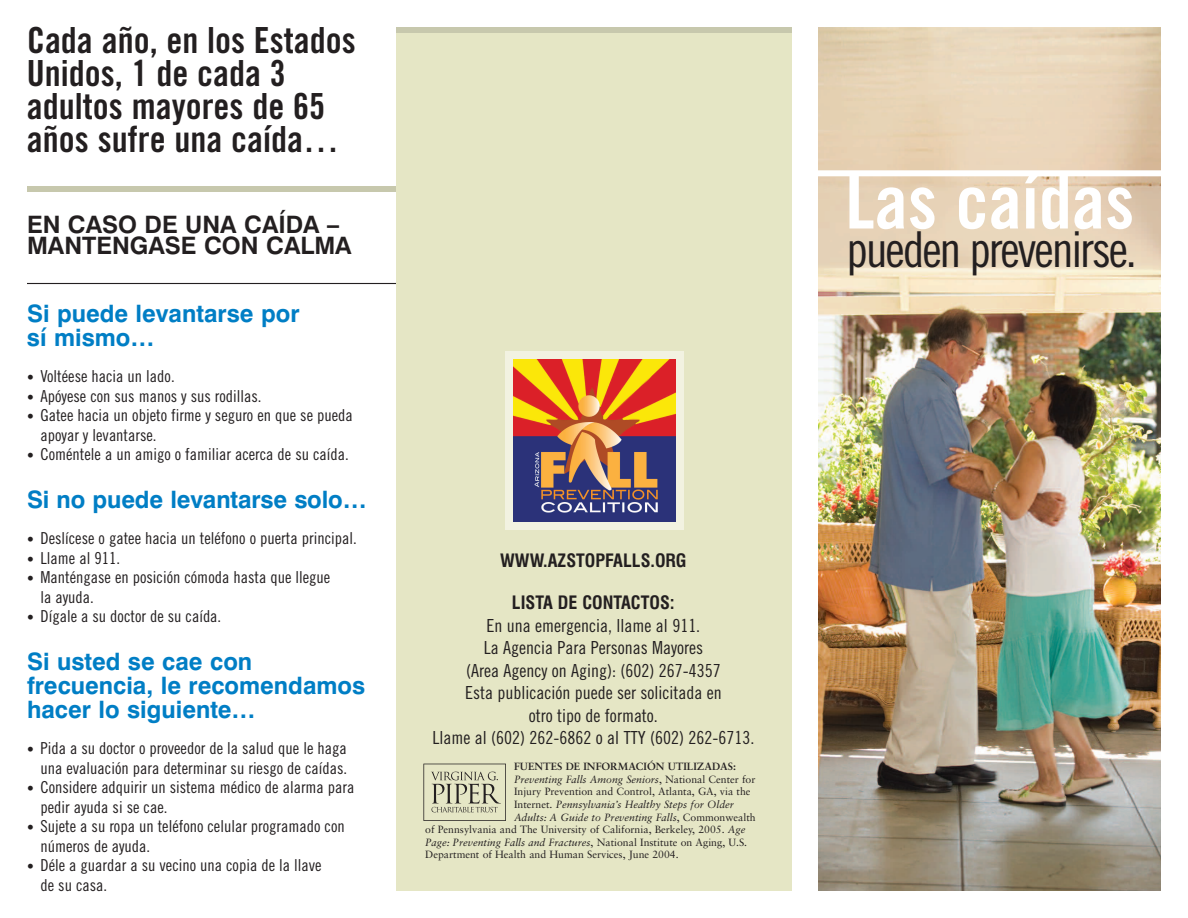
<style>
.page{position:relative;width:1188px;height:918px;background:#fff}
.page>*{position:absolute;margin:0;border:0;box-sizing:border-box;transform-origin:0 0}
.t1{font:75px "Trade Gothic Bold Cond Twenty";color:#fff}
.t2{font:49.5px "Trade Gothic Cond Eighteen";letter-spacing:-.045em;color:#231f20}
.t3{font:36px/33px "Trade Gothic Bold Cond Twenty";color:#231f20}
.t4{font:700 24px/24px "Swiss 721 BT";color:#007ec5}
.t5{font:700 24px/21px "Swiss 721 BT";color:#231f20}
.t6{font:18px/22.5px "Trade Gothic Cond Eighteen";color:#231f20;text-align:center}
.t7{font:700 condensed 18px "Swiss 721 BT";color:#231f20}
.t8{font:16.5px/19.5px "Trade Gothic Cond Eighteen";color:#231f20}
.t9{font:italic 10.5px "Sabon";color:#231f20}
.t10{font:10.5px "Sabon";color:#231f20}
.t11{font:700 10.5px "Sabon";color:#231f20}
.s1{font-size:13.5px}
.s2{font-style:normal}
.s3{font-style:italic}
</style>
<div class="page">
<img style="left:819px;top:27px;width:342px;height:864px">
<hr style="left:27px;top:283px;width:369px;height:1px;background:#231f20">
<div style="left:27px;top:186px;width:375px;height:6px;background:#c7c8ad"></div>
<div style="left:396px;top:27px;width:396px;height:864px;background:#e5e6c5"></div>
<div style="left:396px;top:27px;width:396px;height:6px;background:#c7c8ad"></div>
<div style="left:811px;top:170px;width:358px;height:6px;background:#fff"></div>
<svg style="left:423px;top:764px;width:83px;height:57px"></svg>
<div style="left:505px;top:351px;width:178px;height:178px;background:#f2f2e1"></div>
<img style="left:513px;top:360px;width:162px;height:162px">
<h3 class="t3" style="left:27px;top:27px;width:330px">Cada año, en los Estados<br>Unidos, 1 de cada 3 adultos mayores de 65 años sufre una caída…</h3>
<h3 class="t5" style="left:27px;top:217px;width:326px">EN CASO DE UNA CAÍDA –<br>MANTENGASE CON CALMA</h3>
<h3 class="t4" style="left:27px;top:304px;width:274px">Si puede levantarse por sí mismo…</h3>
<p class="t8" style="left:27px;top:368px;width:149px"><span class="s1">•</span> Voltéese hacia un lado.</p>
<p class="t8" style="left:27px;top:387px;width:236px"><span class="s1">•</span> Apóyese con sus manos y sus rodillas.</p>
<p class="t8" style="left:40px;top:407px;width:314px;text-indent:-13px"><span class="s1">•</span> Gatee hacia un objeto firme y seguro en que se pueda apoyar y levantarse.</p>
<p class="t8" style="left:27px;top:446px;width:323px"><span class="s1">•</span> Coméntele a un amigo o familiar acerca de su caída.</p>
<h3 class="t4" style="left:27px;top:490px;width:341px">Si no puede levantarse solo…</h3>
<p class="t8" style="left:27px;top:530px;width:331px"><span class="s1">•</span> Deslícese o gatee hacia un teléfono o puerta principal.</p>
<p class="t8" style="left:27px;top:549px;width:94px"><span class="s1">•</span> Llame al 911.</p>
<p class="t8" style="left:40px;top:569px;width:291px;text-indent:-13px"><span class="s1">•</span> Manténgase en posición cómoda hasta que llegue la ayuda.</p>
<p class="t8" style="left:27px;top:608px;width:196px"><span class="s1">•</span> Dígale a su doctor de su caída.</p>
<h3 class="t4" style="left:27px;top:652px;width:340px">Si usted se cae con frecuencia, le recomendamos hacer lo siguiente…</h3>
<p class="t8" style="left:27px;top:740px;width:322px;text-align:right"><span class="s1">•</span> Pida a su doctor o proveedor de la salud que le haga una evaluación para determinar su riesgo de caídas.</p>
<p class="t8" style="left:40px;top:779px;width:316px;text-indent:-13px"><span class="s1">•</span> Considere adquirir un sistema médico de alarma para pedir ayuda si se cae.</p>
<p class="t8" style="left:40px;top:818px;width:306px;text-indent:-13px"><span class="s1">•</span> Sujete a su ropa un teléfono celular programado con números de ayuda.</p>
<p class="t8" style="left:40px;top:857px;width:283px;text-indent:-14px"><span class="s1">•</span> Déle a guardar a su vecino una copia de la llave de su casa.</p>
<p class="t7" style="left:500px;top:554px;width:188px">WWW.AZSTOPFALLS.ORG</p>
<p class="t7" style="left:512px;top:596px;width:164px">LISTA DE CONTACTOS:</p>
<p class="t6" style="left:432px;top:615px;width:323px">En una emergencia, llame al 911.<br>La Agencia Para Personas Mayores<br>(Area Agency on Aging): (602) 267-4357<br>Esta publicación puede ser solicitada en<br>otro tipo de formato.<br>Llame al (602) 262-6862 o al TTY (602) 262-6713.</p>
<p class="t11" style="left:514px;top:762px;width:223px">FUENTES DE INFORMACIÓN UTILIZADAS:</p>
<p class="t9" style="left:514px;top:775px;width:243px">Preventing Falls Among Seniors<span class="s2">, National Center for</span></p>
<p class="t10" style="left:514px;top:787px;width:238px">Injury Prevention and Control, Atlanta, GA, via the</p>
<p class="t9" style="left:514px;top:800px;width:221px"><span class="s2">Internet.</span> Pennsylvania’s Healthy Steps for Older</p>
<p class="t9" style="left:514px;top:813px;width:243px">Adults: A Guide to Preventing Falls<span class="s2">, Commonwealth</span></p>
<p class="t10" style="left:425px;top:825px;width:322px">of Pennsylvania and The University of California, Berkeley, 2005. <span class="s3">Age</span></p>
<p class="t9" style="left:425px;top:838px;width:323px">Page: Preventing Falls and Fractures<span class="s2">, National Institute on Aging, U.S.</span></p>
<p class="t10" style="left:425px;top:850px;width:255px">Department of Health and Human Services, June 2004.</p>
<h1 class="t1" style="left:845px;top:174px;width:290px">Las caídas</h1>
<h2 class="t2" style="left:846px;top:231px;width:292px">pueden prevenirse.</h2>
</div>
